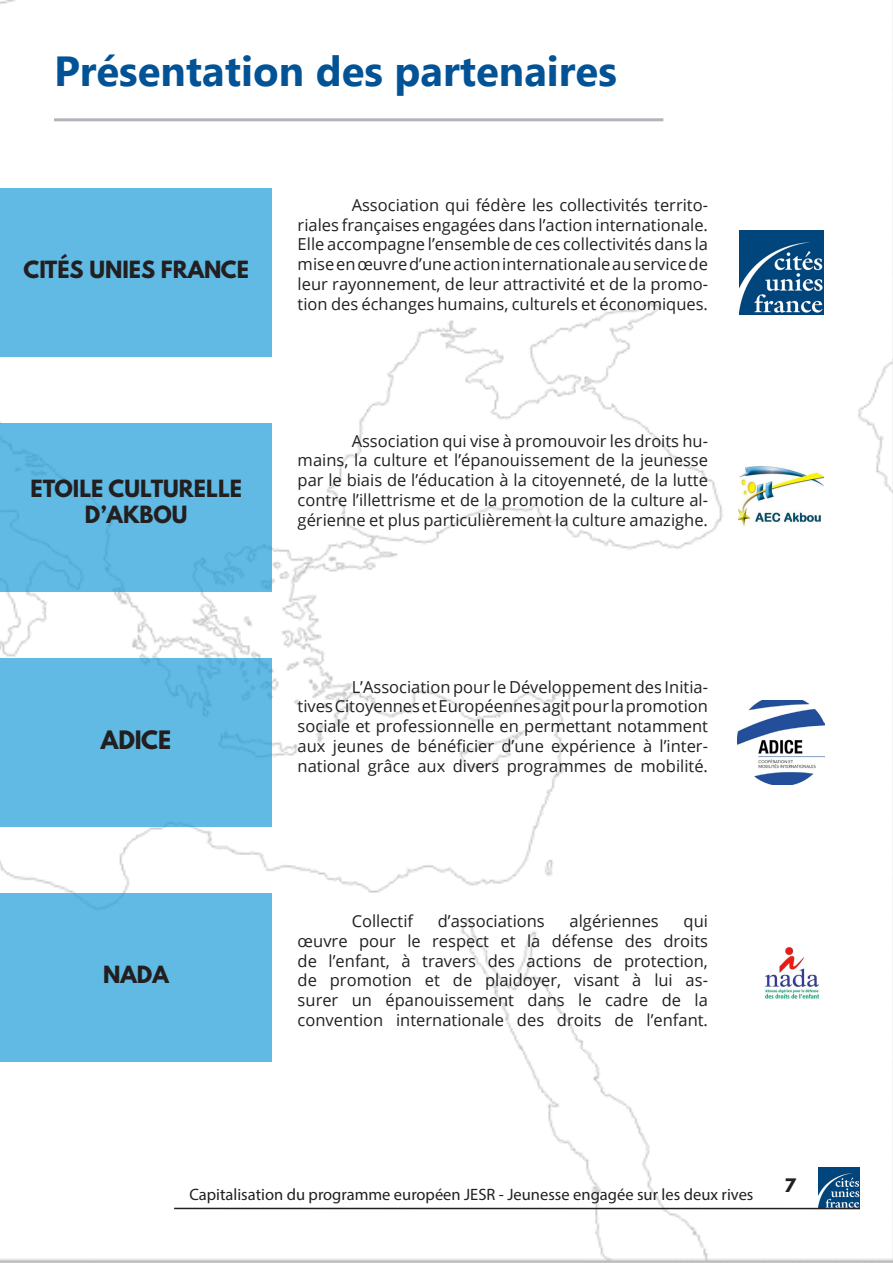
<style>
.page{position:relative;width:893px;height:1263px;background:#fff}
.page>*{position:absolute;margin:0;border:0;box-sizing:border-box;transform-origin:0 0}
.Présentation_des_par{font:700 42px "Microsoft New Tai Lue";color:#015396}
.t1{font:700 22.5px "League Spartan";color:#231f20}
.t2{font:700 21px/25.2px "League Spartan";color:#231f20;text-align:center}
.t3{font:16.5px/19.8px "Open Sans";color:#231f20;text-align:justify}
.t4{font:16.5px "Myriad Pro";color:#231f20}
.t5{font:700 16.5px "League Spartan";color:#231f20}
</style>
<div class="page">
<img style="left:0;top:0;width:893px;height:1263px">
<img style="left:818px;top:1167px;width:42px;height:41px">
<hr style="left:174px;top:1208px;width:686px;height:1px;background:#231f20">
<hr style="left:54px;top:118px;width:609px;height:3px;background:#656070">
<div style="left:1px;top:188px;width:271px;height:168px;background:#60bae3"></div>
<img style="left:739px;top:230px;width:84px;height:84px">
<div style="left:1px;top:423px;width:271px;height:169px;background:#60bae3"></div>
<div style="left:1px;top:658px;width:271px;height:169px;background:#60bae3"></div>
<div style="left:0;top:893px;width:272px;height:169px;background:#60bae3"></div>
<img style="left:739px;top:452px;width:84px;height:90px">
<img style="left:722px;top:936px;width:139px;height:74px">
<img style="left:738px;top:700px;width:87px;height:84px">
<p class="Présentation_des_par" style="left:54px;top:47px;width:564px">Présentation des partenaires</p>
<p class="t2" style="left:24px;top:256px;width:227px">CITÉS UNIES FRANCE</p>
<p class="t2" style="left:31px;top:476px;width:213px">ETOILE CULTURELLE<br>D’AKBOU</p>
<p class="t3" style="left:298px;top:194px;width:412px;text-indent:54px">Association qui fédère les collectivités territo&shy;riales françaises engagées dans l’action internationale.<br>Elle accompagne l’ensemble de ces collectivités dans la mise en œuvre d’une action internationale au service de leur rayonnement, de leur attractivité et de la promo&shy;tion des échanges humains, culturels et économiques.</p>
<p class="t3" style="left:298px;top:430px;width:412px;text-indent:54px">Association qui vise à promouvoir les droits hu&shy;mains, la culture et l’épanouissement de la jeunesse par le biais de l’éducation à la citoyenneté, de la lutte contre l’illettrisme et de la promotion de la culture al&shy;gérienne et plus particulièrement la culture amazighe.</p>
<p class="t1" style="left:101px;top:722px;width:72px">ADICE</p>
<p class="t2" style="left:103px;top:962px;width:67px">NADA</p>
<p class="t3" style="left:298px;top:676px;width:412px;text-indent:54px">L’Association pour le Développement des Initia&shy;tives Citoyennes et Européennes agit pour la promotion sociale et professionnelle en permettant notamment aux jeunes de bénéficier d’une expérience à l’inter&shy;national grâce aux divers programmes de mobilité.</p>
<p class="t3" style="left:352px;top:911px;width:63px">Collectif</p>
<p class="t3" style="left:438px;top:911px;width:108px">d’associations</p>
<p class="t3" style="left:570px;top:911px;width:91px">algériennes</p>
<p class="t3" style="left:298px;top:911px;width:412px;text-indent:386px">qui œuvre pour le respect et la défense des droits de l’enfant, à travers des actions de protection, de promotion et de plaidoyer, visant à lui as&shy;surer un épanouissement dans le cadre de la convention internationale des droits de l’enfant.</p>
<p class="t4" style="left:189px;top:1184px;width:566px">Capitalisation du programme européen JESR - Jeunesse engagée sur les deux rives</p>
<p class="t5" style="left:784px;top:1172px;width:13px">7</p>
</div>
